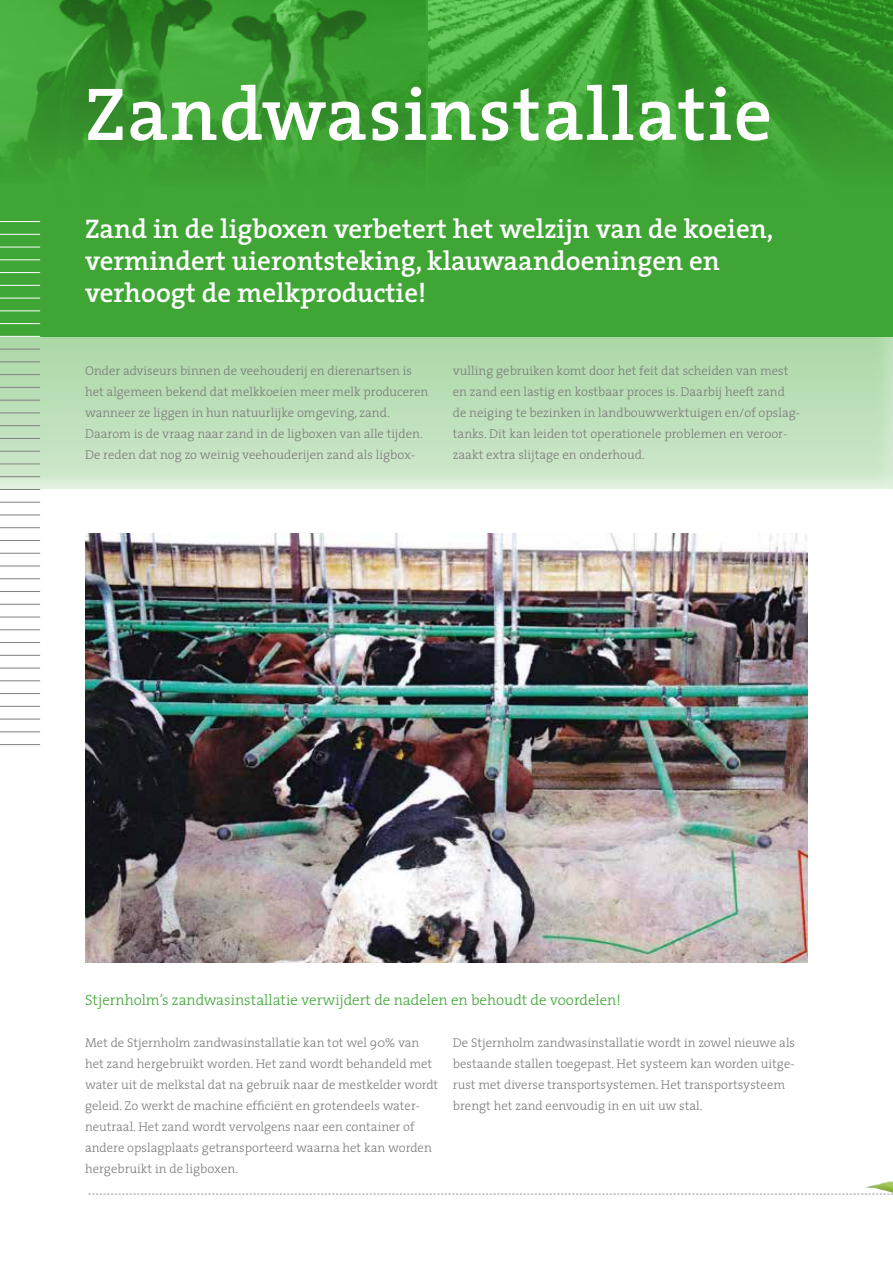
<style>
.page{position:relative;width:893px;height:1263px;background:#fff}
.page>*{position:absolute;margin:0;border:0;box-sizing:border-box;transform-origin:0 0}
.t1{font:600 75.6px "The Serif";letter-spacing:.02em;color:#fff}
.t2{font:600 27px/32.4px "The Serif";color:#fff}
.t3{font:300 15px "The Serif";color:#3fa535}
.t4{font:300 12.75px/21px "The Serif";color:#7c7b7b}
</style>
<div class="page">
<div style="left:0;top:0;width:893px;height:498px;background:#cd171a;opacity:.75"></div>
<div style="left:0;top:0;width:893px;height:337px;background:#3fa535"></div>
<img style="left:428px;top:0;width:465px;height:162px">
<img style="left:0;top:0;width:426px;height:165px">
<hr style="left:0;top:744px;width:40px;height:1px;background:#808080">
<hr style="left:0;top:732px;width:40px;height:1px;background:#808080">
<hr style="left:0;top:719px;width:40px;height:1px;background:#808080">
<hr style="left:0;top:706px;width:40px;height:1px;background:#808080">
<hr style="left:0;top:693px;width:40px;height:1px;background:#808080">
<hr style="left:0;top:680px;width:40px;height:1px;background:#808080">
<hr style="left:0;top:668px;width:40px;height:1px;background:#808080">
<hr style="left:0;top:655px;width:40px;height:1px;background:#808080">
<hr style="left:0;top:642px;width:40px;height:1px;background:#808080">
<hr style="left:0;top:629px;width:40px;height:1px;background:#808080">
<hr style="left:0;top:617px;width:40px;height:1px;background:#808080">
<hr style="left:0;top:604px;width:40px;height:1px;background:#808080">
<hr style="left:0;top:591px;width:40px;height:1px;background:#808080">
<hr style="left:0;top:578px;width:40px;height:1px;background:#808080">
<hr style="left:0;top:566px;width:40px;height:1px;background:#808080">
<hr style="left:0;top:553px;width:40px;height:1px;background:#808080">
<hr style="left:0;top:540px;width:40px;height:1px;background:#808080">
<hr style="left:0;top:527px;width:40px;height:1px;background:#808080">
<hr style="left:0;top:515px;width:40px;height:1px;background:#808080">
<hr style="left:0;top:502px;width:40px;height:1px;background:#808080">
<hr style="left:0;top:489px;width:40px;height:1px;background:#808080">
<hr style="left:0;top:476px;width:40px;height:1px;background:#808080">
<hr style="left:0;top:464px;width:40px;height:1px;background:#808080">
<hr style="left:0;top:451px;width:40px;height:1px;background:#808080">
<hr style="left:0;top:438px;width:40px;height:1px;background:#808080">
<hr style="left:0;top:425px;width:40px;height:1px;background:#808080">
<hr style="left:0;top:413px;width:40px;height:1px;background:#808080">
<hr style="left:0;top:400px;width:40px;height:1px;background:#808080">
<hr style="left:0;top:387px;width:40px;height:1px;background:#808080">
<hr style="left:0;top:374px;width:40px;height:1px;background:#808080">
<hr style="left:0;top:362px;width:40px;height:1px;background:#808080">
<hr style="left:0;top:349px;width:40px;height:1px;background:#808080">
<hr style="left:0;top:336px;width:40px;height:1px;background:#fff">
<hr style="left:0;top:323px;width:40px;height:1px;background:#fff">
<hr style="left:0;top:311px;width:40px;height:1px;background:#fff">
<hr style="left:0;top:298px;width:40px;height:1px;background:#fff">
<hr style="left:0;top:285px;width:40px;height:1px;background:#fff">
<hr style="left:0;top:272px;width:40px;height:1px;background:#fff">
<hr style="left:0;top:260px;width:40px;height:1px;background:#fff">
<hr style="left:0;top:247px;width:40px;height:1px;background:#fff">
<hr style="left:0;top:234px;width:40px;height:1px;background:#fff">
<hr style="left:0;top:221px;width:40px;height:1px;background:#fff">
<img style="left:865px;top:1181px;width:28px;height:13px">
<img style="left:85px;top:533px;width:723px;height:430px">
<svg style="left:88px;top:1194px;width:805px;height:1px"></svg>
<h1 class="t1" style="left:85px;top:51px;width:689px">Zandwasinstallatie</h1>
<h2 class="t2" style="left:85px;top:211px;width:690px">Zand in de ligboxen verbetert het welzijn van de koeien, vermindert uierontsteking, klauwaandoeningen en verhoogt de melkproductie!</h2>
<p class="t4" style="left:85px;top:359px;width:345px">Onder adviseurs binnen de veehouderij en dierenartsen is het algemeen bekend dat melkkoeien meer melk produceren wanneer ze liggen in hun natuurlijke omgeving, zand.<br>Daarom is de vraag naar zand in de ligboxen van alle tijden.<br>De reden dat nog zo weinig veehouderijen zand als ligbox-</p>
<p class="t4" style="left:453px;top:359px;width:349px">vulling gebruiken komt door het feit dat scheiden van mest en zand een lastig en kostbaar proces is. Daarbij heeft zand de neiging te bezinken in landbouwwerktuigen en/of opslag&shy;tanks. Dit kan leiden tot operationele problemen en veroor&shy;zaakt extra slijtage en onderhoud.</p>
<p class="t3" style="left:85px;top:987px;width:537px">Stjernholm’s zandwasinstallatie verwijdert de nadelen en behoudt de voordelen!</p>
<p class="t4" style="left:85px;top:1031px;width:355px">Met de Stjernholm zandwasinstallatie kan tot wel 90% van het zand hergebruikt worden. Het zand wordt behandeld met water uit de melkstal dat na gebruik naar de mestkelder wordt geleid. Zo werkt de machine efficiënt en grotendeels water&shy;neutraal. Het zand wordt vervolgens naar een container of andere opslagplaats getransporteerd waarna het kan worden hergebruikt in de ligboxen.</p>
<p class="t4" style="left:453px;top:1031px;width:344px">De Stjernholm zandwasinstallatie wordt in zowel nieuwe als bestaande stallen toegepast. Het systeem kan worden uitge&shy;rust met diverse transportsystemen. Het transportsysteem brengt het zand eenvoudig in en uit uw stal.</p>
</div>
